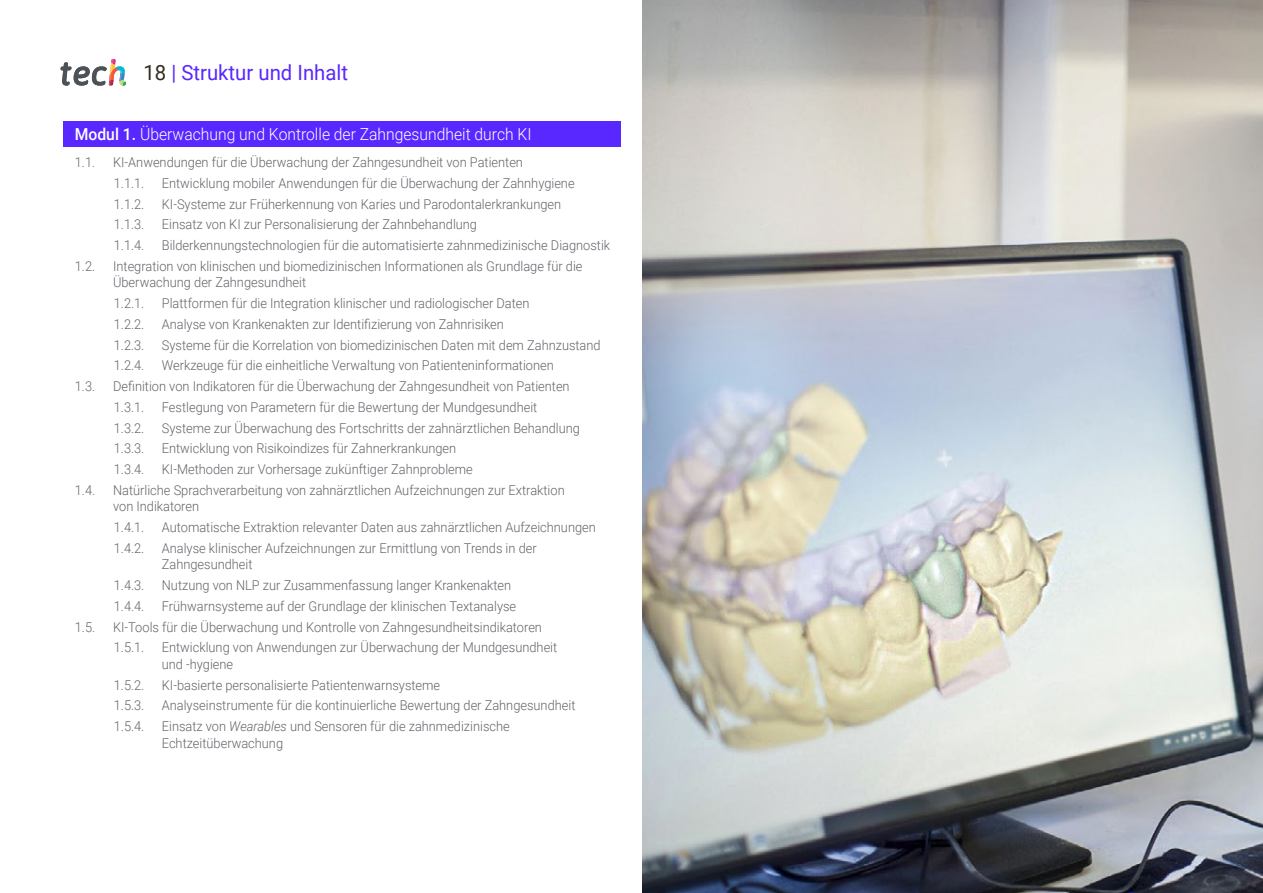
<style>
.page{position:relative;width:1263px;height:893px;background:#fff}
.page>*{position:absolute;margin:0;border:0;box-sizing:border-box;transform-origin:0 0}
.t1{font:21px "Roboto";color:#5927ff}
.t2{font:300 16.5px "Roboto";color:#fff;scale:.95 1}
.t3{font:300 13.5px/16.5px "Roboto";color:#61646a;scale:.95 1}
.s1{color:#312e20}
.s2{font-weight:500}
.s3{font-style:italic}
</style>
<div class="page">
<img style="left:642px;top:0;width:621px;height:893px">
<div style="left:64px;top:121px;width:557px;height:25px;background:#5927ff"></div>
<svg style="left:61px;top:59px;width:65px;height:27px"></svg>
<h1 class="t1" style="left:144px;top:57px;width:206px"><span class="s1">18</span> | Struktur und Inhalt</h1>
<p class="t2" style="left:75px;top:123px;width:482px"><span class="s2">Modul 1.</span> Überwachung und Kontrolle der Zahngesundheit durch KI</p>
<p class="t3" style="left:75px;top:154px;width:23px">1.1.</p>
<p class="t3" style="left:113px;top:151px;width:433px;line-height:20.7px">KI-Anwendungen für die Überwachung der Zahngesundheit von Patienten<br>1.1.1.</p>
<p class="t3" style="left:162px;top:174px;width:436px">Entwicklung mobiler Anwendungen für die Überwachung der Zahnhygiene</p>
<p class="t3" style="left:114px;top:195px;width:34px">1.1.2.</p>
<p class="t3" style="left:162px;top:195px;width:422px">KI-Systeme zur Früherkennung von Karies und Parodontalerkrankungen</p>
<p class="t3" style="left:114px;top:216px;width:34px">1.1.3.</p>
<p class="t3" style="left:162px;top:216px;width:333px">Einsatz von KI zur Personalisierung der Zahnbehandlung</p>
<p class="t3" style="left:114px;top:237px;width:34px">1.1.4.</p>
<p class="t3" style="left:162px;top:237px;width:473px">Bilderkennungstechnologien für die automatisierte zahnmedizinische Diagnostik</p>
<p class="t3" style="left:75px;top:257px;width:23px">1.2.</p>
<p class="t3" style="left:113px;top:257px;width:496px">Integration von klinischen und biomedizinischen Informationen als Grundlage für die<br>Überwachung der Zahngesundheit</p>
<p class="t3" style="left:114px;top:295px;width:34px">1.2.1.</p>
<p class="t3" style="left:162px;top:295px;width:389px">Plattformen für die Integration klinischer und radiologischer Daten</p>
<p class="t3" style="left:114px;top:315px;width:34px">1.2.2.</p>
<p class="t3" style="left:162px;top:315px;width:362px">Analyse von Krankenakten zur Identifizierung von Zahnrisiken</p>
<p class="t3" style="left:114px;top:336px;width:34px">1.2.3.</p>
<p class="t3" style="left:162px;top:336px;width:463px">Systeme für die Korrelation von biomedizinischen Daten mit dem Zahnzustand</p>
<p class="t3" style="left:114px;top:357px;width:34px">1.2.4.</p>
<p class="t3" style="left:162px;top:357px;width:414px">Werkzeuge für die einheitliche Verwaltung von Patienteninformationen</p>
<p class="t3" style="left:75px;top:378px;width:23px">1.3.</p>
<p class="t3" style="left:113px;top:375px;width:482px;line-height:20.7px">Definition von Indikatoren für die Überwachung der Zahngesundheit von Patienten<br>1.3.1.</p>
<p class="t3" style="left:162px;top:398px;width:397px">Festlegung von Parametern für die Bewertung der Mundgesundheit</p>
<p class="t3" style="left:114px;top:419px;width:34px">1.3.2.</p>
<p class="t3" style="left:162px;top:419px;width:442px">Systeme zur Überwachung des Fortschritts der zahnärztlichen Behandlung</p>
<p class="t3" style="left:114px;top:440px;width:34px">1.3.3.</p>
<p class="t3" style="left:162px;top:440px;width:311px">Entwicklung von Risikoindizes für Zahnerkrankungen</p>
<p class="t3" style="left:114px;top:461px;width:34px">1.3.4.</p>
<p class="t3" style="left:162px;top:461px;width:329px">KI-Methoden zur Vorhersage zukünftiger Zahnprobleme</p>
<p class="t3" style="left:75px;top:481px;width:23px">1.4.</p>
<p class="t3" style="left:113px;top:481px;width:477px">Natürliche Sprachverarbeitung von zahnärztlichen Aufzeichnungen zur Extraktion von Indikatoren</p>
<p class="t3" style="left:114px;top:519px;width:34px">1.4.1.</p>
<p class="t3" style="left:162px;top:519px;width:458px">Automatische Extraktion relevanter Daten aus zahnärztlichen Aufzeichnungen</p>
<p class="t3" style="left:114px;top:539px;width:34px">1.4.2.</p>
<p class="t3" style="left:162px;top:539px;width:396px">Analyse klinischer Aufzeichnungen zur Ermittlung von Trends in der<br>Zahngesundheit</p>
<p class="t3" style="left:114px;top:577px;width:34px">1.4.3.</p>
<p class="t3" style="left:162px;top:577px;width:369px">Nutzung von NLP zur Zusammenfassung langer Krankenakten</p>
<p class="t3" style="left:114px;top:597px;width:34px">1.4.4.</p>
<p class="t3" style="left:162px;top:597px;width:374px">Frühwarnsysteme auf der Grundlage der klinischen Textanalyse</p>
<p class="t3" style="left:75px;top:618px;width:23px">1.5.</p>
<p class="t3" style="left:113px;top:616px;width:453px;line-height:20.7px">KI-Tools für die Überwachung und Kontrolle von Zahngesundheitsindikatoren<br>1.5.1.</p>
<p class="t3" style="left:162px;top:639px;width:418px">Entwicklung von Anwendungen zur Überwachung der Mundgesundheit und -hygiene</p>
<p class="t3" style="left:114px;top:676px;width:34px">1.5.2.</p>
<p class="t3" style="left:162px;top:676px;width:295px">KI-basierte personalisierte Patientenwarnsysteme</p>
<p class="t3" style="left:114px;top:697px;width:34px">1.5.3.</p>
<p class="t3" style="left:162px;top:697px;width:437px">Analyseinstrumente für die kontinuierliche Bewertung der Zahngesundheit</p>
<p class="t3" style="left:114px;top:718px;width:34px">1.5.4.</p>
<p class="t3" style="left:162px;top:718px;width:368px">Einsatz von <span class="s3">Wearables</span> und Sensoren für die zahnmedizinische<br>Echtzeitüberwachung</p>
</div>
